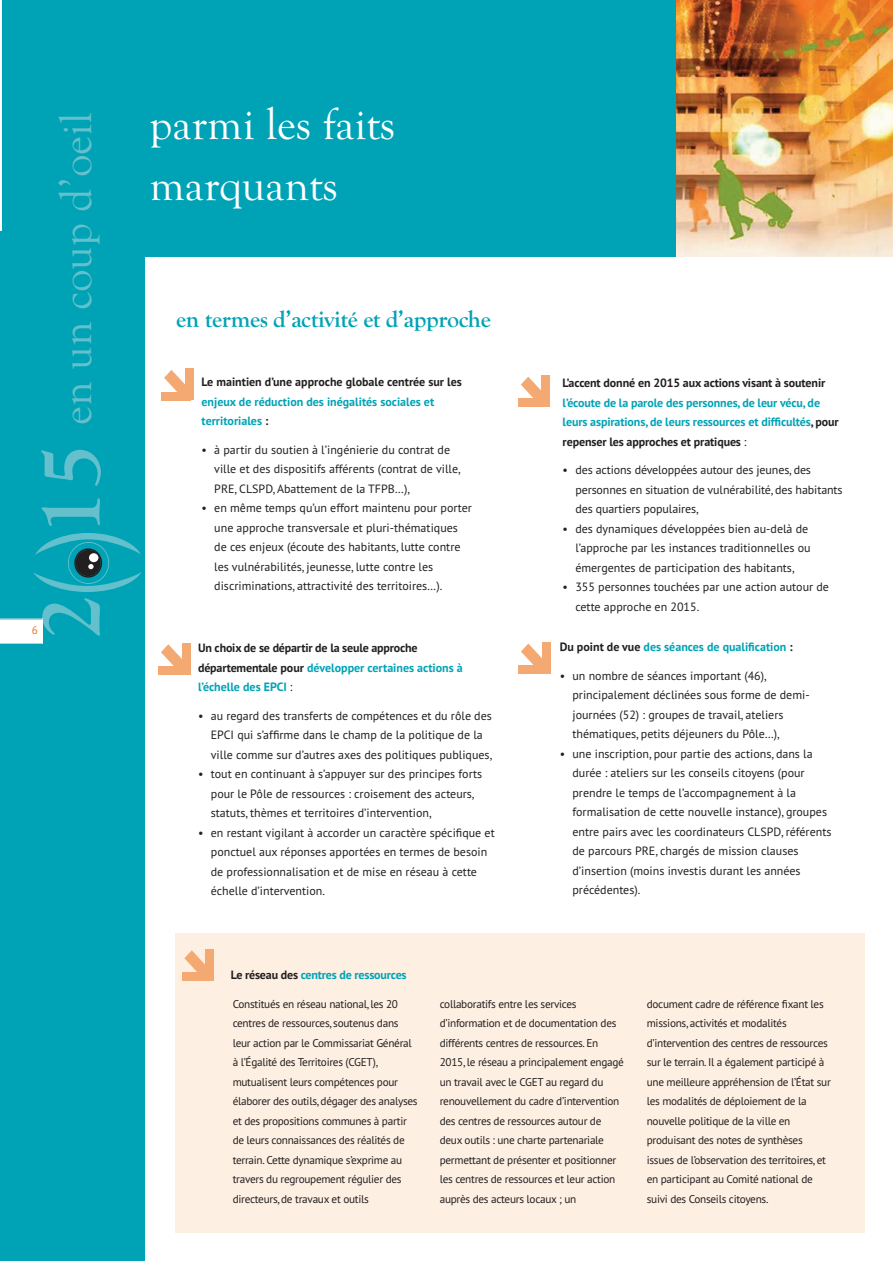
<style>
.page{position:relative;width:893px;height:1263px;background:#fff}
.page>*{position:absolute;margin:0;border:0;box-sizing:border-box;transform-origin:0 0}
.t1{font:45px/61.1px "Goudy Old Style T";color:#fff}
.t2{font:45px "Goudy Old Style T";color:#64c0cd}
.t3{font:700 24px "Goudy Old Style T";letter-spacing:-.015em;color:#00a3b5}
.t4{font:12px/19.5px "PT Sans";color:#231f20}
.t5{font:700 12px/19.5px "PT Sans";letter-spacing:-.01em;color:#00a3b5}
.t6{font:700 12px/19.5px "PT Sans";letter-spacing:-.01em;color:#231f20}
.t7{font:11.25px/19.5px "PT Sans";letter-spacing:-.025em;color:#231f20}
.t8{font:11.25px "PT Sans";color:#ec7827}
.s1{font-weight:700;font-size:90px}
.s2{color:#231f20}
.s3{color:#00a3b5}
.s4{font-weight:400}
.s5{font-weight:400;color:#231f20}
</style>
<div class="page">
<div style="left:0;top:231px;width:145px;height:1029px;background:#00a3b5"></div>
<div style="left:2px;top:0;width:891px;height:256px;background:#00a3b5"></div>
<svg style="left:33px;top:533px;width:109px;height:59px"></svg>
<img style="left:676px;top:0;width:217px;height:257px">
<svg style="left:161px;top:644px;width:21px;height:22px"></svg>
<div style="left:158px;top:666px;width:30px;height:9px;background:#f4a972"></div>
<div style="left:182px;top:643px;width:8px;height:32px;background:#f4a972"></div>
<svg style="left:521px;top:377px;width:21px;height:21px"></svg>
<div style="left:518px;top:398px;width:30px;height:9px;background:#f4a972"></div>
<div style="left:542px;top:375px;width:8px;height:32px;background:#f4a972"></div>
<svg style="left:164px;top:370px;width:21px;height:22px"></svg>
<div style="left:162px;top:392px;width:29px;height:8px;background:#f4a972"></div>
<div style="left:185px;top:368px;width:8px;height:32px;background:#f4a972"></div>
<svg style="left:521px;top:643px;width:21px;height:22px"></svg>
<div style="left:518px;top:665px;width:30px;height:9px;background:#f4a972"></div>
<div style="left:542px;top:642px;width:8px;height:32px;background:#f4a972"></div>
<div style="left:0;top:619px;width:43px;height:25px;background:#fff"></div>
<hr style="left:0;top:619px;width:43px;height:1px;background:#00a3b5">
<div style="left:175px;top:933px;width:690px;height:299px;background:#fdefe2"></div>
<svg style="left:184px;top:950px;width:21px;height:22px"></svg>
<div style="left:182px;top:972px;width:29px;height:9px;background:#f4a972"></div>
<div style="left:205px;top:949px;width:9px;height:32px;background:#f4a972"></div>
<h1 class="t2" style="left:49px;top:640px;width:529px;rotate:-90deg"><span class="s1">2 15</span> en un coup d’oeil</h1>
<p class="t8" style="left:32px;top:623px;width:8px">6</p>
<h1 class="t1" style="left:150px;top:93px;width:247px">parmi les faits marquants</h1>
<h2 class="t3" style="left:176px;top:304px;width:316px">en termes d’activité et d’approche</h2>
<p class="t6" style="left:202px;top:372px;width:262px">Le maintien d’une approche globale centrée sur les</p>
<p class="t5" style="left:202px;top:391px;width:234px">enjeux de réduction des inégalités sociales et territoriales <span class="s2">:</span></p>
<p class="t4" style="left:214px;top:439px;width:248px;text-indent:-13px">• à partir du soutien à l’ingénierie du contrat de ville et des dispositifs afférents (contrat de ville,<br>PRE, CLSPD, Abattement de la TFPB…),</p>
<p class="t4" style="left:214px;top:498px;width:259px;text-indent:-13px">• en même temps qu’un effort maintenu pour porter une approche transversale et pluri-thématiques de ces enjeux (écoute des habitants, lutte contre les vulnérabilités, jeunesse, lutte contre les discriminations, attractivité des territoires…).</p>
<p class="t6" style="left:198px;top:638px;width:266px">Un choix de se départir de la seule approche départementale pour <span class="s3">développer certaines actions à l’échelle des EPCI</span> <span class="s4">:</span></p>
<p class="t4" style="left:211px;top:705px;width:283px;text-indent:-13px">• au regard des transferts de compétences et du rôle des<br>EPCI qui s’affirme dans le champ de la politique de la ville comme sur d’autres axes des politiques publiques,</p>
<p class="t4" style="left:211px;top:764px;width:273px;text-indent:-13px">• tout en continuant à s’appuyer sur des principes forts pour le Pôle de ressources : croisement des acteurs, statuts, thèmes et territoires d’intervention,</p>
<p class="t4" style="left:211px;top:822px;width:285px;text-indent:-13px">• en restant vigilant à accorder un caractère spécifique et ponctuel aux réponses apportées en termes de besoin de professionnalisation et de mise en réseau à cette échelle d’intervention.</p>
<p class="t5" style="left:231px;top:965px;width:177px"><span class="s2">Le réseau des</span> centres de ressources</p>
<p class="t6" style="left:563px;top:373px;width:264px">L’accent donné en 2015 aux actions visant à soutenir</p>
<p class="t5" style="left:563px;top:392px;width:278px">l’écoute de la parole des personnes, de leur vécu, de leurs aspirations, de leurs ressources et difficultés<span class="s2">, pour repenser les approches et pratiques</span> <span class="s5">:</span></p>
<p class="t4" style="left:575px;top:460px;width:269px;text-indent:-13px">• des actions développées autour des jeunes, des personnes en situation de vulnérabilité, des habitants des quartiers populaires,</p>
<p class="t4" style="left:575px;top:518px;width:237px;text-indent:-13px">• des dynamiques développées bien au-delà de l’approche par les instances traditionnelles ou émergentes de participation des habitants,</p>
<p class="t4" style="left:575px;top:577px;width:255px;text-indent:-13px">• 355 personnes touchées par une action autour de cette approche en 2015.</p>
<p class="t5" style="left:560px;top:637px;width:234px"><span class="s2">Du point de vue</span> des séances de qualification <span class="s2">:</span></p>
<p class="t4" style="left:572px;top:665px;width:239px;text-indent:-13px">• un nombre de séances important (46), principalement déclinées sous forme de demi&shy;journées (52) : groupes de travail, ateliers thématiques, petits déjeuners du Pôle…),</p>
<p class="t4" style="left:572px;top:743px;width:261px;text-indent:-13px">• une inscription, pour partie des actions, dans la durée : ateliers sur les conseils citoyens (pour prendre le temps de l’accompagnement à la formalisation de cette nouvelle instance), groupes entre pairs avec les coordinateurs CLSPD, référents de parcours PRE, chargés de mission clauses d’insertion (moins investis durant les années précédentes).</p>
<p class="t7" style="left:233px;top:994px;width:186px">Constitués en réseau national, les 20 centres de ressources, soutenus dans leur action par le Commissariat Général à l’Égalité des Territoires (CGET), mutualisent leurs compétences pour élaborer des outils, dégager des analyses et des propositions communes à partir de leurs connaissances des réalités de terrain. Cette dynamique s’exprime au travers du regroupement régulier des directeurs, de travaux et outils</p>
<p class="t7" style="left:440px;top:994px;width:186px">collaboratifs entre les services d’information et de documentation des différents centres de ressources. En 2015, le réseau a principalement engagé un travail avec le CGET au regard du renouvellement du cadre d’intervention des centres de ressources autour de deux outils : une charte partenariale permettant de présenter et positionner les centres de ressources et leur action auprès des acteurs locaux ; un</p>
<p class="t7" style="left:647px;top:994px;width:186px">document cadre de référence fixant les missions, activités et modalités d’intervention des centres de ressources sur le terrain. Il a également participé à une meilleure appréhension de l’État sur les modalités de déploiement de la nouvelle politique de la ville en produisant des notes de synthèses issues de l’observation des territoires, et en participant au Comité national de suivi des Conseils citoyens.</p>
</div>
